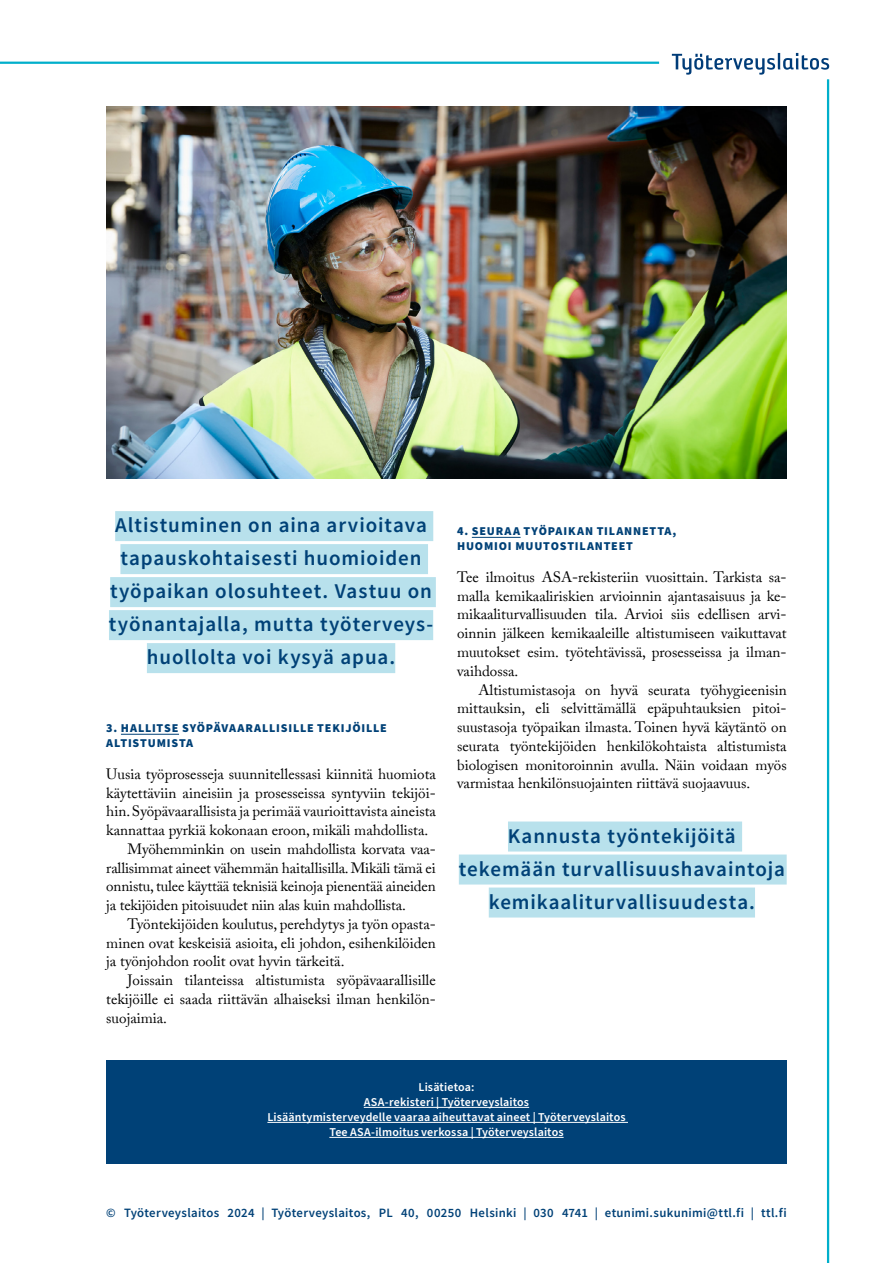
<style>
.page{position:relative;width:893px;height:1263px;background:#fff}
.page>*{position:absolute;margin:0;border:0;box-sizing:border-box;transform-origin:0 0}
.t1{font:600 21px/33px "Source Sans Pro";letter-spacing:.045em;color:#004177;text-align:center}
.t2{font:15px/18.8px "Adobe Caslon Pro";color:#000;text-align:justify}
.t3{font:600 12.75px "Source Sans Pro";letter-spacing:.025em;color:#004177}
.t4{font:600 12px/15px "Source Sans Pro";letter-spacing:.01em;color:#fff;text-align:center}
.t5{font:900 12px/15px "Source Sans Pro";letter-spacing:.07em;color:#004177}
</style>
<div class="page">
<svg style="left:672px;top:53px;width:157px;height:22px"></svg>
<hr style="left:0;top:62px;width:659px;height:2px;background:#00afcb">
<hr style="left:827px;top:79px;width:2px;height:1184px;background:#00afcb">
<img style="left:106px;top:106px;width:681px;height:373px">
<div style="left:115px;top:511px;width:318px;height:30px;background:#b8e1ec"></div>
<div style="left:120px;top:544px;width:308px;height:30px;background:#b8e1ec"></div>
<div style="left:110px;top:577px;width:326px;height:30px;background:#b8e1ec"></div>
<div style="left:109px;top:610px;width:324px;height:30px;background:#b8e1ec"></div>
<div style="left:147px;top:643px;width:248px;height:30px;background:#b8e1ec"></div>
<hr style="left:121px;top:734px;width:58px;height:1px;background:#004177">
<hr style="left:472px;top:537px;width:49px;height:1px;background:#004177">
<div style="left:508px;top:821px;width:234px;height:30px;background:#b8e1ec"></div>
<div style="left:459px;top:854px;width:328px;height:30px;background:#b8e1ec"></div>
<div style="left:489px;top:887px;width:266px;height:30px;background:#b8e1ec"></div>
<div style="left:106px;top:1060px;width:681px;height:103px;background:#004177"></div>
<hr style="left:364px;top:1107px;width:165px;height:1px;background:#fff">
<hr style="left:267px;top:1122px;width:361px;height:1px;background:#fff">
<hr style="left:329px;top:1137px;width:235px;height:1px;background:#fff">
<h1 class="t1" style="left:109px;top:508px;width:326px">Altistuminen on aina arvioitava tapauskohtaisesti huomioiden työpaikan olosuhteet. Vastuu on työnantajalla, mutta työterveys&shy;huollolta voi kysyä apua.</h1>
<p class="t5" style="left:106px;top:721px;width:282px">3. HALLITSE SYÖPÄVAARALLISILLE TEKIJÖILLE<br>ALTISTUMISTA</p>
<p class="t2" style="left:106px;top:764px;width:331px">Uusia työprosesseja suunnitellessasi kiinnitä huomiota</p>
<p class="t2" style="left:106px;top:783px;width:331px">käytettäviin aineisiin ja prosesseissa syntyviin tekijöi-</p>
<p class="t2" style="left:106px;top:802px;width:331px">hin. Syöpävaarallisista ja perimää vaurioittavista aineista</p>
<p class="t2" style="left:106px;top:820px;width:323px">kannattaa pyrkiä kokonaan eroon, mikäli mahdollista.</p>
<p class="t2" style="left:128px;top:839px;width:310px">Myöhemminkin on usein mahdollista korvata vaa-</p>
<p class="t2" style="left:106px;top:858px;width:331px">rallisimmat aineet vähemmän haitallisilla. Mikäli tämä ei</p>
<p class="t2" style="left:106px;top:877px;width:331px">onnistu, tulee käyttää teknisiä keinoja pienentää aineiden</p>
<p class="t2" style="left:106px;top:895px;width:301px">ja tekijöiden pitoisuudet niin alas kuin mahdollista.</p>
<p class="t2" style="left:128px;top:914px;width:310px">Työntekijöiden koulutus, perehdytys ja työn opasta-</p>
<p class="t2" style="left:106px;top:933px;width:331px">minen ovat keskeisiä asioita, eli johdon, esihenkilöiden</p>
<p class="t2" style="left:106px;top:952px;width:240px">ja työnjohdon roolit ovat hyvin tärkeitä.</p>
<p class="t2" style="left:128px;top:970px;width:310px">Joissain tilanteissa altistumista syöpävaarallisille</p>
<p class="t2" style="left:106px;top:989px;width:331px">tekijöille ei saada riittävän alhaiseksi ilman henkilön-</p>
<p class="t2" style="left:106px;top:1008px;width:62px">suojaimia.</p>
<p class="t5" style="left:457px;top:524px;width:221px">4. SEURAA TYÖPAIKAN TILANNETTA,<br>HUOMIOI MUUTOSTILANTEET</p>
<p class="t2" style="left:457px;top:567px;width:331px">Tee ilmoitus ASA-rekisteriin vuosittain. Tarkista sa&shy;malla kemikaaliriskien arvioinnin ajantasaisuus ja ke&shy;mikaaliturvallisuuden tila. Arvioi siis edellisen arvi&shy;oinnin jälkeen kemikaaleille altistumiseen vaikuttavat muutokset esim. työtehtävissä, prosesseissa ja ilman&shy;vaihdossa.</p>
<p class="t2" style="left:457px;top:680px;width:331px;text-indent:21px">Altistumistasoja on hyvä seurata työhygieenisin mittauksin, eli selvittämällä epäpuhtauksien pitoi&shy;suustasoja työpaikan ilmasta. Toinen hyvä käytäntö on seurata työntekijöiden henkilökohtaista altistumista biologisen monitoroinnin avulla. Näin voidaan myös varmistaa henkilönsuojainten riittävä suojaavuus.</p>
<h1 class="t1" style="left:459px;top:819px;width:328px">Kannusta työntekijöitä tekemään turvallisuushavaintoja kemikaaliturvallisuudesta.</h1>
<p class="t4" style="left:267px;top:1080px;width:360px">Lisätietoa:<br>ASA-rekisteri | Työterveyslaitos<br>Lisääntymisterveydelle vaaraa aiheuttavat aineet | Työterveyslaitos Tee ASA-ilmoitus verkossa | Työterveyslaitos</p>
<p class="t3" style="left:106px;top:1204px;width:682px">© Työterveyslaitos 2024 | Työterveyslaitos, PL 40, 00250 Helsinki | 030 4741 | etunimi.sukunimi@ttl.fi | ttl.fi</p>
</div>
